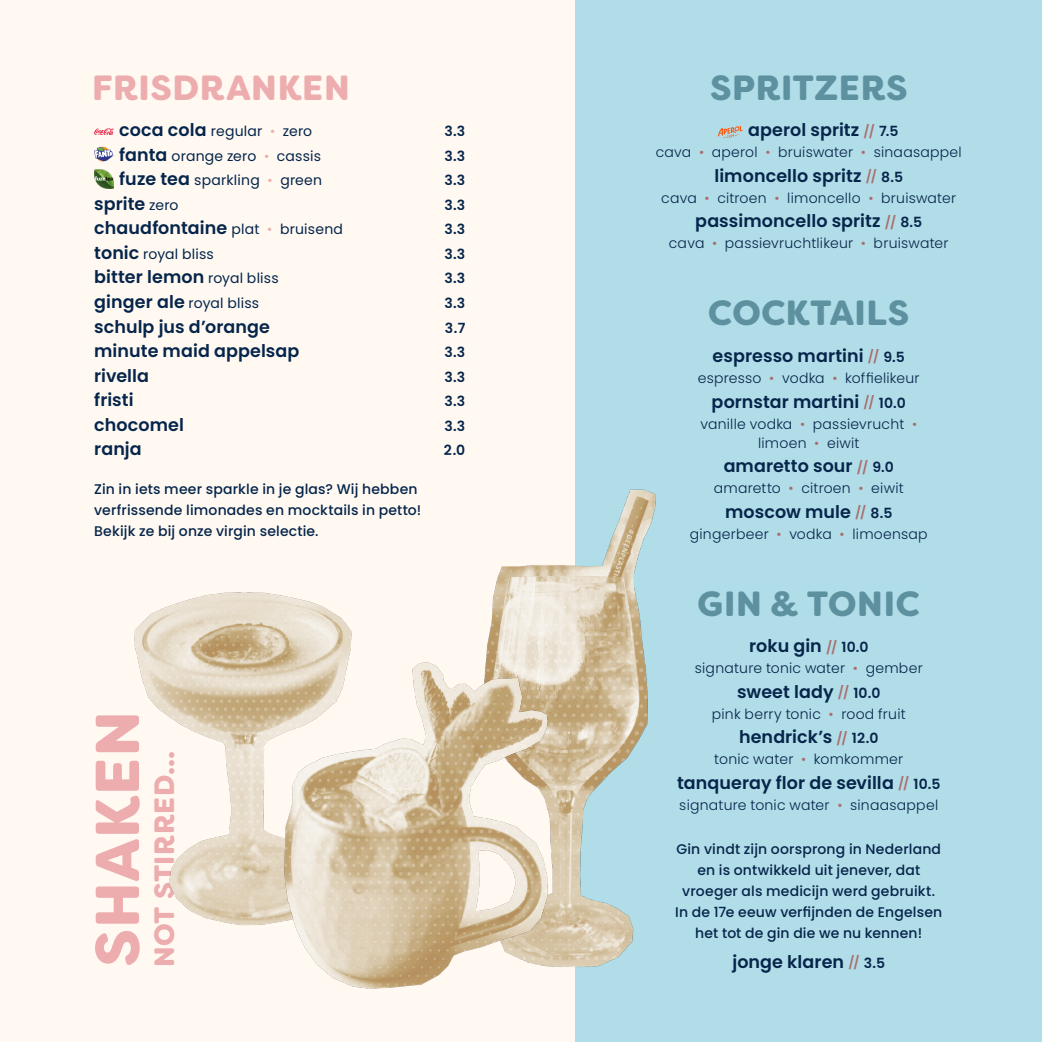
<style>
.page{position:relative;width:1042px;height:1042px;background:#fff9f2}
.page>*{position:absolute;margin:0;border:0;box-sizing:border-box;transform-origin:0 0}
.t1{font:900 61.95px "Filson Soft";color:#edadae}
.t2{font:900 35px "Filson Soft";letter-spacing:.015em;color:#5e919f}
.t3{font:900 35px "Filson Soft";letter-spacing:.02em;color:#edadae}
.t4{font:900 28px "Filson Soft";letter-spacing:.02em;color:#edadae}
.t5{font:600 17.5px "Poppins";letter-spacing:.005em;color:#06254b}
.t6{font:300 14px/19.2px "Poppins";letter-spacing:.015em;color:#06254b;text-align:center}
.t7{font:500 14px/21px "Poppins";letter-spacing:.01em;color:#06254b}
.t8{font:14px "Poppins";letter-spacing:.015em;color:#06254b}
.t9{font:600 14px "Poppins";color:#06254b}
.s1{font-weight:600;font-size:17.5px}
.s2{font-weight:300;color:#edadae}
.s3{font-weight:400;font-size:14px}
.s4{font-weight:300;font-size:14px;color:#edadae}
.s5{font-size:12.6px;color:#a96e6d}
.s6{font-size:14px}
.s7{color:#a96e6d}
</style>
<div class="page">
<div style="left:575px;top:0;width:467px;height:1042px;background:#b1dde8"></div>
<svg style="left:94px;top:128px;width:20px;height:7px"></svg>
<img style="left:95px;top:170px;width:19px;height:18px">
<svg style="left:94px;top:147px;width:20px;height:14px"></svg>
<img style="left:486px;top:489px;width:170px;height:478px">
<img style="left:134px;top:592px;width:218px;height:334px">
<img style="left:250px;top:653px;width:329px;height:336px">
<svg style="left:718px;top:126px;width:24px;height:12px"></svg>
<h2 class="t3" style="left:92px;top:65px;width:259px">FRISDRANKEN</h2>
<p class="t8" style="left:119px;top:123px;width:194px"><span class="s1">coca cola</span> regular <span class="s2">•</span> zero</p>
<p class="t9" style="left:444px;top:123px;width:22px">3.3</p>
<p class="t8" style="left:119px;top:148px;width:203px"><span class="s1">fanta</span> orange zero <span class="s2">•</span> cassis</p>
<p class="t9" style="left:444px;top:148px;width:22px">3.3</p>
<p class="t8" style="left:119px;top:172px;width:204px"><span class="s1">fuze tea</span> sparkling <span class="s2">•</span> green</p>
<p class="t9" style="left:444px;top:172px;width:22px">3.3</p>
<p class="t5" style="left:94px;top:194px;width:86px">sprite <span class="s3">zero</span></p>
<p class="t9" style="left:444px;top:197px;width:22px">3.3</p>
<p class="t5" style="left:94px;top:218px;width:250px">chaudfontaine <span class="s3">plat</span> <span class="s4">•</span> <span class="s3">bruisend</span></p>
<p class="t9" style="left:444px;top:221px;width:22px">3.3</p>
<p class="t8" style="left:94px;top:246px;width:121px"><span class="s1">tonic</span> royal bliss</p>
<p class="t9" style="left:444px;top:246px;width:22px">3.3</p>
<p class="t5" style="left:94px;top:267px;width:186px">bitter lemon <span class="s3">royal bliss</span></p>
<p class="t9" style="left:444px;top:270px;width:22px">3.3</p>
<p class="t8" style="left:94px;top:295px;width:166px"><span class="s1">ginger ale</span> royal bliss</p>
<p class="t9" style="left:444px;top:295px;width:22px">3.3</p>
<p class="t5" style="left:94px;top:316px;width:177px">schulp jus d’orange</p>
<p class="t9" style="left:445px;top:319px;width:22px">3.7</p>
<p class="t5" style="left:94px;top:341px;width:207px">minute maid appelsap</p>
<p class="t9" style="left:444px;top:344px;width:22px">3.3</p>
<p class="t5" style="left:94px;top:365px;width:56px">rivella</p>
<p class="t9" style="left:444px;top:368px;width:22px">3.3</p>
<p class="t5" style="left:94px;top:390px;width:41px">fristi</p>
<p class="t9" style="left:444px;top:393px;width:22px">3.3</p>
<p class="t5" style="left:94px;top:414px;width:91px">chocomel</p>
<p class="t9" style="left:444px;top:417px;width:22px">3.3</p>
<p class="t5" style="left:94px;top:439px;width:49px">ranja</p>
<p class="t9" style="left:444px;top:442px;width:23px">2.0</p>
<p class="t7" style="left:94px;top:479px;width:329px">Zin in iets meer sparkle in je glas? Wij hebben verfrissende limonades en mocktails in petto!<br>Bekijk ze bij onze virgin selectie.</p>
<h1 class="t1" style="left:77px;top:967px;width:257px;rotate:-90deg">SHAKEN</h1>
<h3 class="t4" style="left:146px;top:967px;width:218px;rotate:-90deg">NOT STIRRED...</h3>
<h2 class="t2" style="left:710px;top:65px;width:199px">SPRITZERS</h2>
<p class="t5" style="left:748px;top:120px;width:152px">aperol spritz <span class="s5">//</span> <span class="s6">7.5</span></p>
<p class="t6" style="left:656px;top:143px;width:307px">cava <span class="s7">•</span> aperol <span class="s7">•</span> bruiswater <span class="s7">•</span> sinaasappel</p>
<p class="t5" style="left:714px;top:166px;width:190px">limoncello spritz <span class="s5">//</span> <span class="s6">8.5</span></p>
<p class="t6" style="left:661px;top:188px;width:296px">cava <span class="s7">•</span> citroen <span class="s7">•</span> limoncello <span class="s7">•</span> bruiswater</p>
<p class="t5" style="left:695px;top:211px;width:228px">passimoncello spritz <span class="s5">//</span> <span class="s6">8.5</span></p>
<p class="t6" style="left:669px;top:234px;width:281px">cava <span class="s7">•</span> passievruchtlikeur <span class="s7">•</span> bruiswater</p>
<h2 class="t2" style="left:708px;top:290px;width:202px">COCKTAILS</h2>
<p class="t5" style="left:712px;top:346px;width:194px">espresso martini <span class="s5">//</span> <span class="s6">9.5</span></p>
<p class="t6" style="left:698px;top:369px;width:223px">espresso <span class="s7">•</span> vodka <span class="s7">•</span> koffielikeur</p>
<p class="t5" style="left:711px;top:391px;width:196px">pornstar martini <span class="s5">//</span> <span class="s6">10.0</span></p>
<p class="t6" style="left:700px;top:414px;width:218px">vanille vodka <span class="s7">•</span> passievrucht <span class="s7">• </span>limoen <span class="s7">•</span> eiwit</p>
<p class="t5" style="left:724px;top:456px;width:172px">amaretto sour <span class="s5">//</span> <span class="s6">9.0</span></p>
<p class="t6" style="left:714px;top:479px;width:191px">amaretto <span class="s7">•</span> citroen <span class="s7">•</span> eiwit</p>
<p class="t5" style="left:725px;top:501px;width:169px">moscow mule <span class="s5">//</span> <span class="s6">8.5</span></p>
<p class="t6" style="left:690px;top:524px;width:239px">gingerbeer <span class="s7">•</span> vodka <span class="s7">•</span> limoensap</p>
<h2 class="t2" style="left:697px;top:581px;width:224px">GIN &amp; TONIC</h2>
<p class="t5" style="left:749px;top:636px;width:121px">roku gin <span class="s5">//</span> <span class="s6">10.0</span></p>
<p class="t6" style="left:695px;top:659px;width:229px">signature tonic water <span class="s7">•</span> gember</p>
<p class="t5" style="left:737px;top:682px;width:145px">sweet lady <span class="s5">//</span> <span class="s6">10.0</span></p>
<p class="t6" style="left:712px;top:704px;width:195px">pink berry tonic <span class="s7">•</span> rood fruit</p>
<p class="t5" style="left:739px;top:727px;width:141px">hendrick’s <span class="s5">//</span> <span class="s6">12.0</span></p>
<p class="t6" style="left:714px;top:750px;width:191px">tonic water <span class="s7">•</span> komkommer</p>
<p class="t5" style="left:677px;top:773px;width:265px">tanqueray flor de sevilla <span class="s5">//</span> <span class="s6">10.5</span></p>
<p class="t6" style="left:679px;top:795px;width:260px">signature tonic water <span class="s7">•</span> sinaasappel</p>
<p class="t7" style="left:675px;top:838px;width:268px;text-align:center">Gin vindt zijn oorsprong in Nederland en is ontwikkeld uit jenever, dat vroeger als medicijn werd gebruikt.<br>In de 17e eeuw verfijnden de Engelsen het tot de gin die we nu kennen!</p>
<p class="t5" style="left:732px;top:951px;width:154px">jonge klaren <span class="s5">//</span> <span class="s6">3.5</span></p>
</div>
